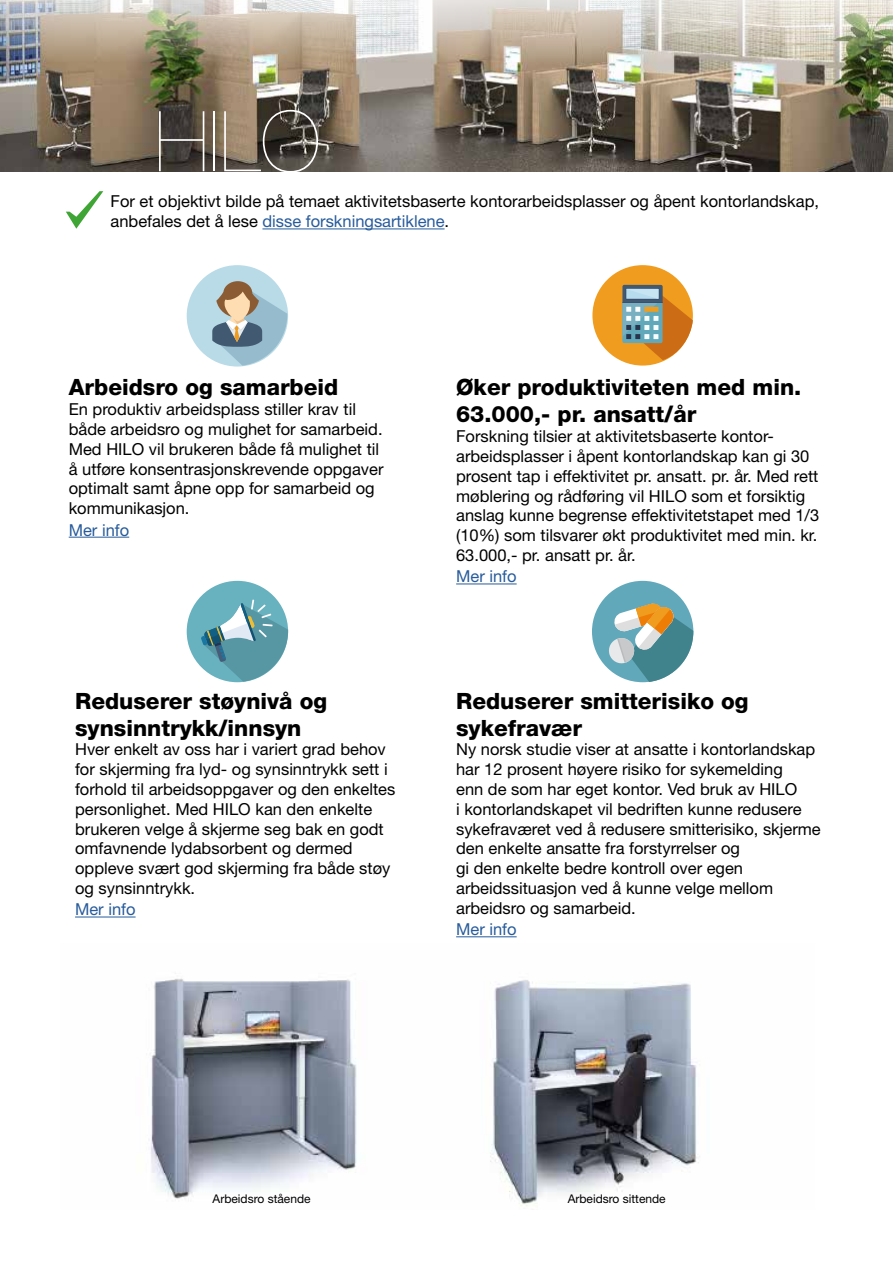
<style>
.page{position:relative;width:893px;height:1263px;background:#fff}
.page>*{position:absolute;margin:0;border:0;box-sizing:border-box;transform-origin:0 0}
.t1{font:200 84px "Helvetica Neue LT Std";color:#fff}
.t2{font:800 22.5px/27px "Helvetica Neue LT Std";color:#000}
.t3{font:16.5px/19.8px "Helvetica Neue LT Std";color:#000}
.t4{font:16.5px "Helvetica Neue LT Std";color:#275b9b}
.t5{font:12px "Helvetica Neue LT Std";color:#000}
.s1{color:#275b9b}
</style>
<div class="page">
<img style="left:0;top:0;width:893px;height:171px">
<img style="left:151px;top:978px;width:548px;height:228px">
<div style="left:592px;top:265px;width:101px;height:101px;background:#f09c1f;border-radius:50%"></div>
<svg style="left:622px;top:285px;width:71px;height:75px"></svg>
<hr style="left:622px;top:302px;width:41px;height:1px;background:#354a6c">
<hr style="left:69px;top:537px;width:60px;height:1px;background:#275b9b">
<hr style="left:262px;top:228px;width:183px;height:1px;background:#275b9b">
<hr style="left:456px;top:583px;width:61px;height:1px;background:#275b9b">
<div style="left:187px;top:265px;width:101px;height:102px;background:#b9dbe7;border-radius:50%"></div>
<svg style="left:212px;top:279px;width:75px;height:87px"></svg>
<hr style="left:75px;top:916px;width:61px;height:1px;background:#275b9b">
<div style="left:187px;top:581px;width:101px;height:101px;background:#68b1be;border-radius:50%"></div>
<svg style="left:201px;top:599px;width:87px;height:83px"></svg>
<hr style="left:456px;top:936px;width:61px;height:1px;background:#275b9b">
<div style="left:592px;top:581px;width:101px;height:101px;background:#61a8bb;border-radius:50%"></div>
<svg style="left:607px;top:602px;width:86px;height:80px"></svg>
<svg style="left:66px;top:191px;width:37px;height:38px"></svg>
<h1 class="t1" style="left:154px;top:93px;width:168px">HILO</h1>
<p class="t3" style="left:111px;top:191px;width:710px">For et objektivt bilde på temaet aktivitetsbaserte kontorarbeidsplasser og åpent kontorlandskap, anbefales det å lese <span class="s1">disse forskningsartiklene</span>.</p>
<h2 class="t2" style="left:69px;top:374px;width:271px">Arbeidsro og samarbeid</h2>
<p class="t3" style="left:69px;top:399px;width:316px">En produktiv arbeidsplass stiller krav til både arbeidsro og mulighet for samarbeid.<br>Med HILO vil brukeren både få mulighet til å utføre konsentrasjonskrevende oppgaver optimalt samt åpne opp for samarbeid og kommunikasjon.</p>
<p class="t4" style="left:69px;top:520px;width:62px">Mer info</p>
<h2 class="t2" style="left:75px;top:687px;width:254px">Reduserer støynivå og synsinntrykk/innsyn</h2>
<p class="t3" style="left:75px;top:739px;width:322px">Hver enkelt av oss har i variert grad behov for skjerming fra lyd- og synsinntrykk sett i forhold til arbeidsoppgaver og den enkeltes personlighet. Med HILO kan den enkelte brukeren velge å skjerme seg bak en godt omfavnende lydabsorbent og dermed oppleve svært god skjerming fra både støy og synsinntrykk.</p>
<p class="t4" style="left:75px;top:900px;width:62px">Mer info</p>
<h2 class="t2" style="left:456px;top:374px;width:347px">Øker produktiviteten med min.<br>63.000,- pr. ansatt/år</h2>
<p class="t3" style="left:456px;top:426px;width:365px">Forskning tilsier at aktivitetsbaserte kontor&shy;arbeidsplasser i åpent kontorlandskap kan gi 30 prosent tap i effektivitet pr. ansatt. pr. år. Med rett møblering og rådføring vil HILO som et forsiktig anslag kunne begrense effektivitetstapet med 1/3 (10%) som tilsvarer økt produktivitet med min. kr.<br>63.000,- pr. ansatt pr. år.</p>
<p class="t4" style="left:456px;top:567px;width:62px">Mer info</p>
<h2 class="t2" style="left:456px;top:687px;width:294px">Reduserer smitterisiko og sykefravær</h2>
<p class="t3" style="left:456px;top:739px;width:366px">Ny norsk studie viser at ansatte i kontorlandskap har 12 prosent høyere risiko for sykemelding<br>enn de som har eget kontor. Ved bruk av HILO<br>i kontorlandskapet vil bedriften kunne redusere sykefraværet ved å redusere smitterisiko, skjerme den enkelte ansatte fra forstyrrelser og<br>gi den enkelte bedre kontroll over egen arbeidssituasjon ved å kunne velge mellom arbeidsro og samarbeid.</p>
<p class="t4" style="left:456px;top:919px;width:62px">Mer info</p>
<p class="t5" style="left:213px;top:1191px;width:100px">Arbeidsro stående</p>
<p class="t5" style="left:568px;top:1191px;width:100px">Arbeidsro sittende</p>
</div>
